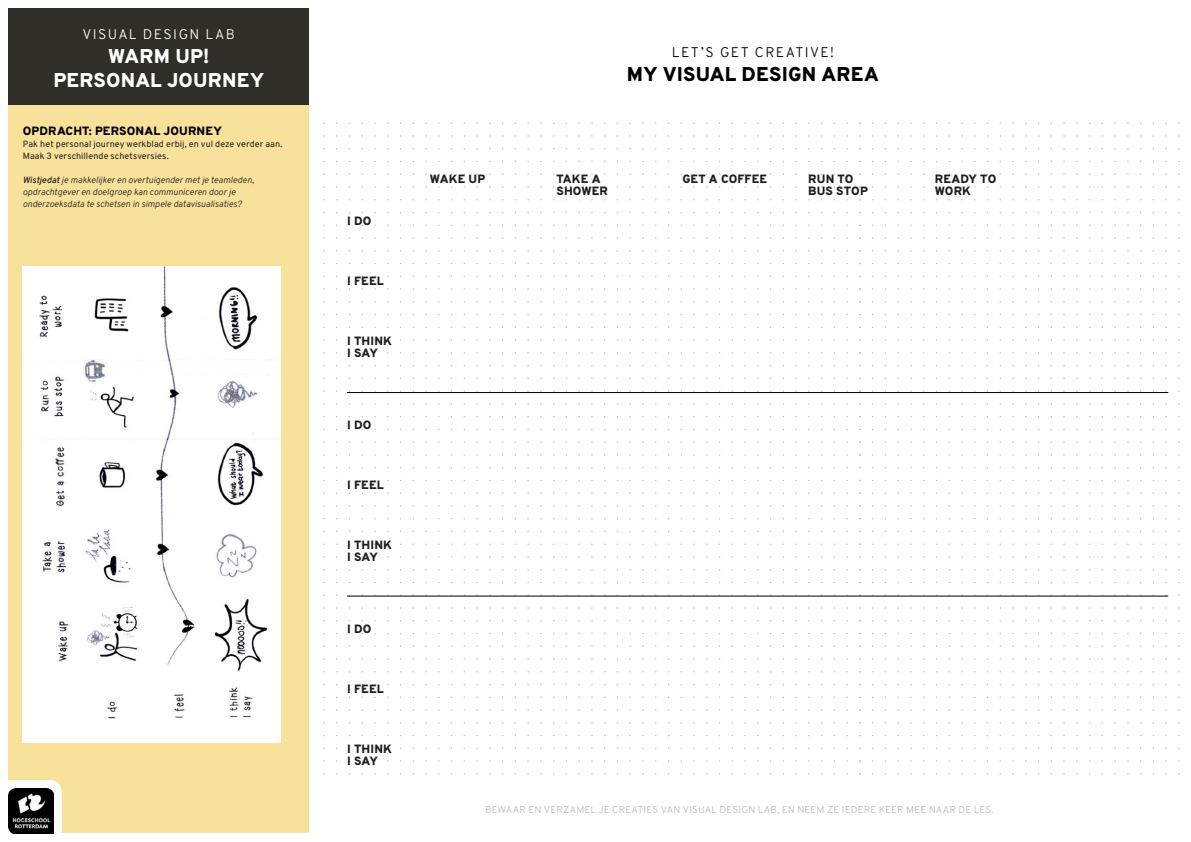
<style>
.page{position:relative;width:1191px;height:842px;background:#fff}
.page>*{position:absolute;margin:0;border:0;box-sizing:border-box;transform-origin:0 0}
.t1{font:800 20px/24px "Overpass";letter-spacing:.01em;color:#fff;text-align:center}
.t2{font:800 20px "Overpass";letter-spacing:.01em;color:#000}
.t3{font:300 14px "Overpass";letter-spacing:.1em;color:#000}
.t4{font:300 14px "Overpass";letter-spacing:.095em;color:#fff}
.t5{font:800 12px/12px "Overpass";letter-spacing:.01em;color:#1e1e1e}
.t6{font:800 12px "Overpass";letter-spacing:.015em;color:#000}
.t7{font:300 10px "Overpass";letter-spacing:.01em;color:#bbb}
.t8{font:italic 300 9px/12px "Overpass";color:#1e1e1e}
.t9{font:9px/12px "Overpass";letter-spacing:.01em;color:#1e1e1e}
.s1{font-weight:600}
</style>
<div class="page">
<div style="left:9px;top:9px;width:300px;height:824px;background:#f7e19b"></div>
<div style="left:9px;top:9px;width:300px;height:96px;background:#302e29"></div>
<svg style="left:8px;top:780px;width:54px;height:54px"></svg>
<img style="left:9px;top:789px;width:44px;height:44px">
<img style="left:23px;top:267px;width:258px;height:475px">
<hr style="left:347px;top:392px;width:821px;height:1px;background:#000">
<hr style="left:347px;top:596px;width:821px;height:1px;background:#000">
<h2 class="t4" style="left:83px;top:24px;width:154px">VISUAL DESIGN LAB</h2>
<h1 class="t1" style="left:53px;top:44px;width:212px">WARM UP!<br>PERSONAL JOURNEY</h1>
<h3 class="t6" style="left:23px;top:122px;width:201px">OPDRACHT: PERSONAL JOURNEY</h3>
<p class="t9" style="left:23px;top:137px;width:261px">Pak het personal journey werkblad erbij, en vul deze verder aan.<br>Maak 3 verschillende schetsversies.</p>
<p class="t8" style="left:23px;top:173px;width:233px"><span class="s1">Wistjedat</span> je makkelijker en overtuigender met je teamleden, opdrachtgever en doelgroep kan communiceren door je onderzoeksdata te schetsen in simpele datavisualisaties?</p>
<h3 class="t5" style="left:347px;top:214px;width:26px">I DO</h3>
<h3 class="t5" style="left:347px;top:274px;width:38px">I FEEL</h3>
<h3 class="t5" style="left:347px;top:334px;width:46px">I THINK<br>I SAY</h3>
<h3 class="t5" style="left:347px;top:418px;width:26px">I DO</h3>
<h3 class="t5" style="left:347px;top:478px;width:38px">I FEEL</h3>
<h3 class="t5" style="left:347px;top:538px;width:46px">I THINK<br>I SAY</h3>
<h3 class="t5" style="left:347px;top:622px;width:26px">I DO</h3>
<h3 class="t5" style="left:347px;top:682px;width:38px">I FEEL</h3>
<h3 class="t5" style="left:347px;top:742px;width:46px">I THINK<br>I SAY</h3>
<h2 class="t3" style="left:672px;top:42px;width:164px">LET’S GET CREATIVE!</h2>
<h1 class="t2" style="left:627px;top:59px;width:253px">MY VISUAL DESIGN AREA</h1>
<h3 class="t5" style="left:430px;top:172px;width:57px">WAKE UP</h3>
<h3 class="t5" style="left:556px;top:172px;width:53px">TAKE A<br>SHOWER</h3>
<h3 class="t5" style="left:682px;top:172px;width:86px">GET A COFFEE</h3>
<h3 class="t5" style="left:808px;top:172px;width:61px">RUN TO<br>BUS STOP</h3>
<h3 class="t5" style="left:934px;top:172px;width:63px">READY TO<br>WORK</h3>
<p class="t7" style="left:485px;top:802px;width:510px">BEWAAR EN VERZAMEL JE CREATIES VAN VISUAL DESIGN LAB, EN NEEM ZE IEDERE KEER MEE NAAR DE LES.</p>
</div>
